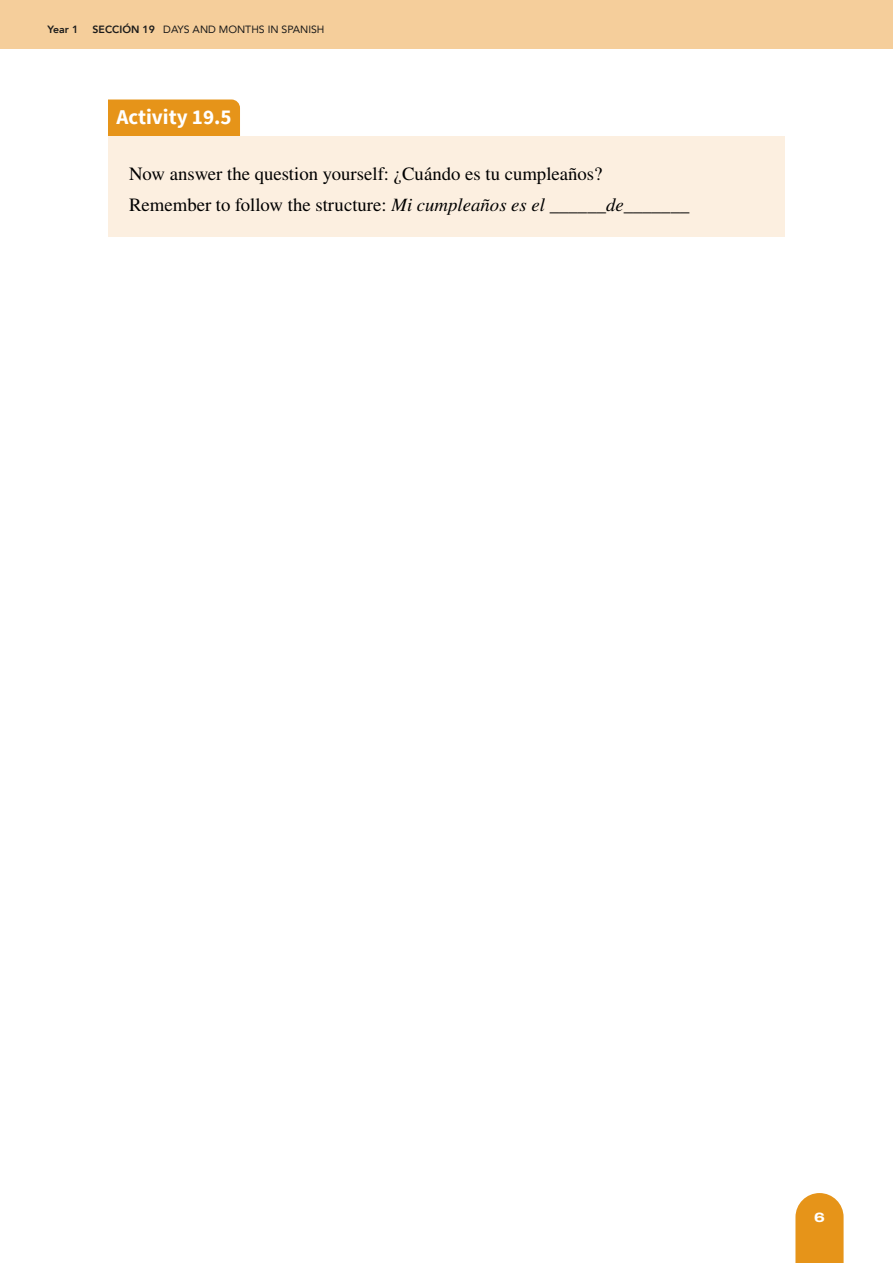
<style>
.page{position:relative;width:893px;height:1263px;background:#fff}
.page>*{position:absolute;margin:0;border:0;box-sizing:border-box;transform-origin:0 0}
.t1{font:700 21px "Source Sans Pro";color:#fff}
.t2{font:18.75px/31px "STIX General";color:#000}
.t3{font:800 13.5px "Archivo Expanded";color:#fff}
.t4{font:10.5px "Avenir";color:#1a1a1a}
.t5{font:800 10.5px "Avenir";color:#1a1a1a}
.s1{font-weight:800}
.s2{font-style:italic}
</style>
<div class="page">
<div style="left:0;top:0;width:893px;height:49px;background:#f5ce9b"></div>
<svg style="left:795px;top:1193px;width:49px;height:70px;background:#e89d2e"></svg>
<div style="left:108px;top:99px;width:132px;height:38px;background:#e69419"></div>
<div style="left:108px;top:137px;width:677px;height:69px;background:#fcefe0"></div>
<div style="left:108px;top:168px;width:677px;height:69px;background:#fcefe0"></div>
<p class="t5" style="left:48px;top:21px;width:32px">Year 1</p>
<p class="t4" style="left:93px;top:21px;width:233px"><span class="s1">SECCIÓN 19</span> DAYS AND MONTHS IN SPANISH</p>
<p class="t1" style="left:117px;top:103px;width:116px">Activity 19.5</p>
<p class="t2" style="left:129px;top:159px;width:562px">Now answer the question yourself: ¿Cuándo es tu cumpleaños?<br>Remember to follow the structure: <span class="s2">Mi cumpleaños es el ______de_______</span></p>
<p class="t3" style="left:814px;top:1207px;width:12px">6</p>
</div>
